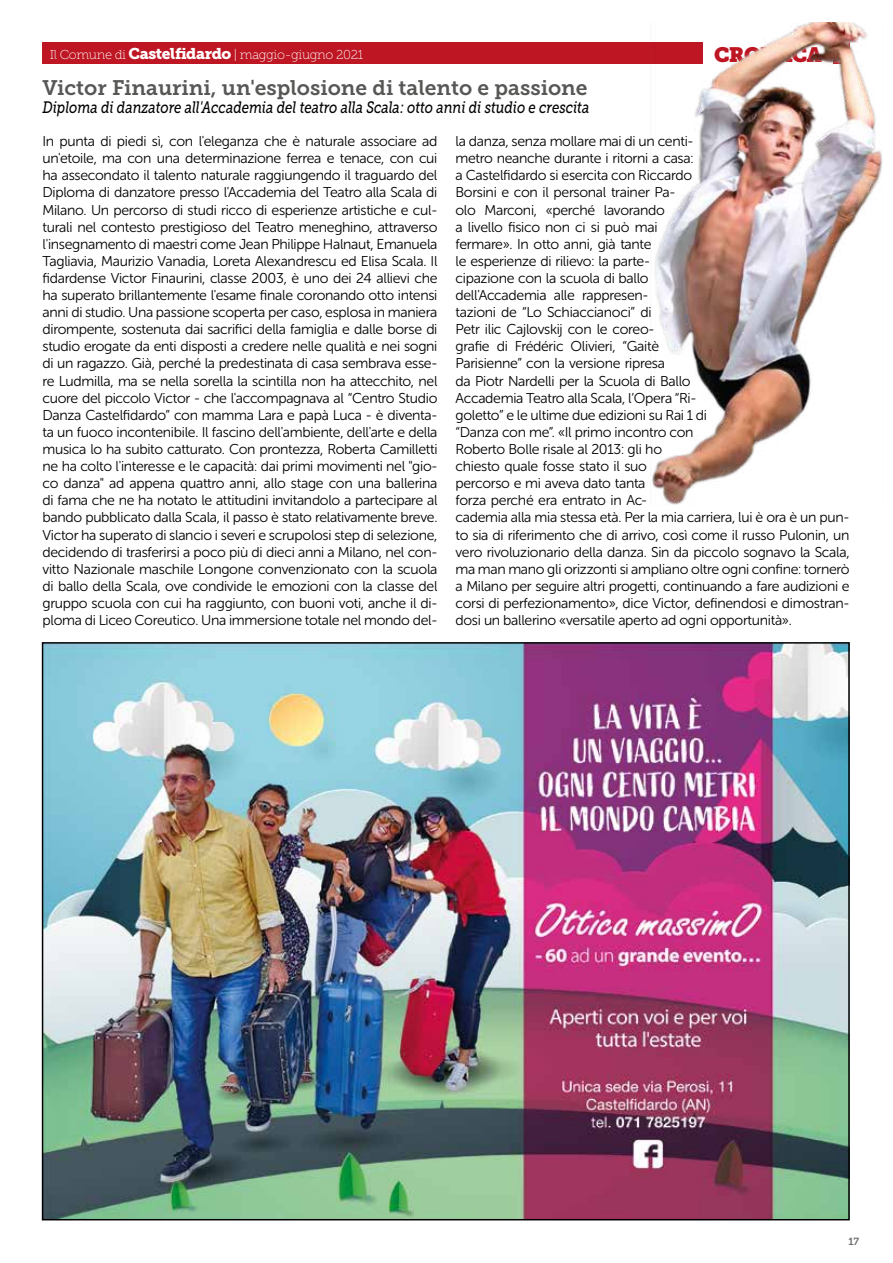
<style>
.page{position:relative;width:893px;height:1263px;background:#fff}
.page>*{position:absolute;margin:0;border:0;box-sizing:border-box;transform-origin:0 0}
.t1{font:21px "Museo Slab 700";color:#575756}
.t2{font:20.7px "Museo Slab";letter-spacing:-.03em;color:#be1622}
.t3{font:italic 16.5px "Museo Slab 500";color:#000;scale:.8 1}
.t4{font:14.25px/17.1px "Museo Sans Rounded 300";letter-spacing:-.02em;color:#000;text-align:justify}
.t5{font:12.9px "Museo Slab 100";letter-spacing:-.025em;color:#fff}
.t6{font:10.35px "Museo Slab 700";color:#706f6f}
.s1{font-family:"Museo Slab 900";font-size:15.45px}
</style>
<div class="page">
<div style="left:43px;top:43px;width:807px;height:21px;background:#be1622"></div>
<img style="left:45px;top:645px;width:802px;height:572px">
<img style="left:651px;top:22px;width:231px;height:483px">
<p class="t5" style="left:50px;top:48px;width:315px">Il Comune di <span class="s1">Castelfidardo</span> | maggio-giugno 2021</p>
<h2 class="t2" style="left:714px;top:43px;width:110px">CRONACA</h2>
<h1 class="t1" style="left:43px;top:76px;width:547px">Victor Finaurini, un'esplosione di talento e passione</h1>
<p class="t3" style="left:43px;top:99px;width:685px">Diploma di danzatore all'Accademia del teatro alla Scala: otto anni di studio e crescita</p>
<p class="t4" style="left:43px;top:133px;width:396px">In punta di piedi sì, con l'eleganza che è naturale associare ad un'etoile, ma con una determinazione ferrea e tenace, con cui ha assecondato il talento naturale raggiungendo il traguardo del Diploma di danzatore presso l'Accademia del Teatro alla Scala di Milano. Un percorso di studi ricco di esperienze artistiche e cul&shy;turali nel contesto prestigioso del Teatro meneghino, attraverso l'insegnamento di maestri come Jean Philippe Halnaut, Emanuela Tagliavia, Maurizio Vanadia, Loreta Alexandrescu ed Elisa Scala. Il fidardense Victor Finaurini, classe 2003, è uno dei 24 allievi che ha superato brillantemente l'esame finale coronando otto intensi anni di studio. Una passione scoperta per caso, esplosa in maniera dirompente, sostenuta dai sacrifici della famiglia e dalle borse di studio erogate da enti disposti a credere nelle qualità e nei sogni di un ragazzo. Già, perché la predestinata di casa sembrava esse&shy;re Ludmilla, ma se nella sorella la scintilla non ha attecchito, nel cuore del piccolo Victor - che l'accompagnava al “Centro Studio Danza Castelfidardo” con mamma Lara e papà Luca - è diventa&shy;ta un fuoco incontenibile. Il fascino dell'ambiente, dell'arte e della musica lo ha subito catturato. Con prontezza, Roberta Camilletti ne ha colto l'interesse e le capacità: dai primi movimenti nel "gio&shy;co danza" ad appena quattro anni, allo stage con una ballerina di fama che ne ha notato le attitudini invitandolo a partecipare al bando pubblicato dalla Scala, il passo è stato relativamente breve.<br>Victor ha superato di slancio i severi e scrupolosi step di selezione, decidendo di trasferirsi a poco più di dieci anni a Milano, nel con&shy;vitto Nazionale maschile Longone convenzionato con la scuola di ballo della Scala, ove condivide le emozioni con la classe del gruppo scuola con cui ha raggiunto, con buoni voti, anche il di&shy;ploma di Liceo Coreutico. Una immersione totale nel mondo del-</p>
<p class="t4" style="left:455px;top:133px;width:396px;text-align:left">la danza, senza mollare mai di un centi-<br>metro neanche durante i ritorni a casa:<br>a Castelfidardo si esercita con Riccardo<br>Borsini e con il personal trainer Pa-<br>olo Marconi, «perché lavorando<br>a livello fisico non ci si può mai<br>fermare». In otto anni, già tante<br>le esperienze di rilievo: la parte-<br>cipazione con la scuola di ballo<br>dell'Accademia alle rappresen-<br>tazioni de “Lo Schiaccianoci” di<br>Petr ilic Cajlovskij con le coreo-<br>grafie di Frédéric Olivieri, “Gaitè<br>Parisienne” con la versione ripresa<br>da Piotr Nardelli per la Scuola di Ballo<br>Accademia Teatro alla Scala, l’Opera “Ri-<br>goletto” e le ultime due edizioni su Rai 1 di<br>“Danza con me”. «Il primo incontro con<br>Roberto Bolle risale al 2013: gli ho<br>chiesto quale fosse stato il suo<br>percorso e mi aveva dato tanta<br>forza perché era entrato in Ac-<br>cademia alla mia stessa età. Per la mia carriera, lui è ora è un pun&shy;to sia di riferimento che di arrivo, così come il russo Pulonin, un vero rivoluzionario della danza. Sin da piccolo sognavo la Scala, ma man mano gli orizzonti si ampliano oltre ogni confine: tornerò a Milano per seguire altri progetti, continuando a fare audizioni e corsi di perfezionamento», dice Victor, definendosi e dimostran&shy;dosi un ballerino «versatile aperto ad ogni opportunità».</p>
<p class="t6" style="left:848px;top:1236px;width:12px">17</p>
</div>
